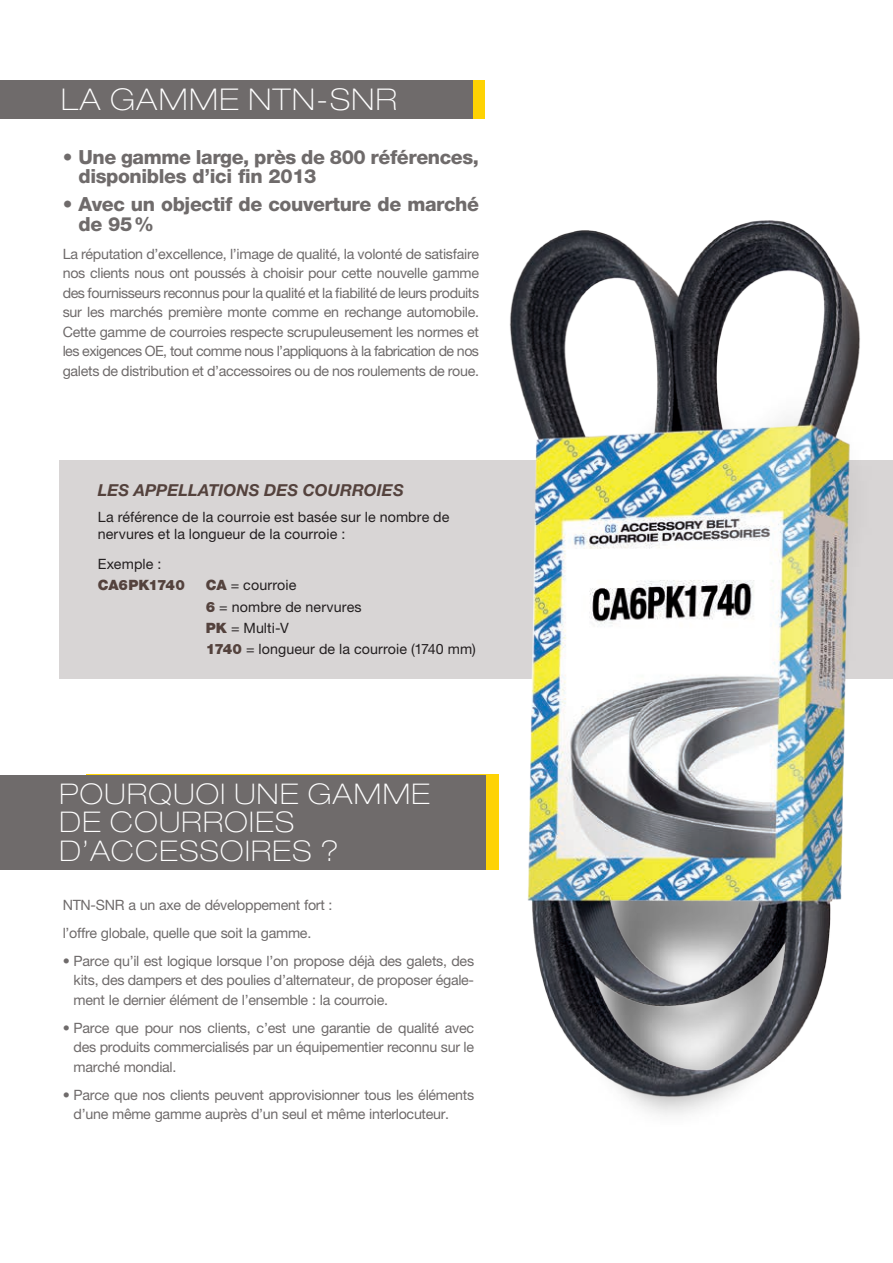
<style>
.page{position:relative;width:893px;height:1263px;background:#fff}
.page>*{position:absolute;margin:0;border:0;box-sizing:border-box;transform-origin:0 0}
.t1{font:100 expanded 30px "Helvetica Neue";letter-spacing:.05em;color:#fff}
.t2{font:100 expanded 28.5px/28.5px "Helvetica Neue";letter-spacing:.05em;color:#fff}
.t3{font:800 19.5px/19.5px "Helvetica Neue";letter-spacing:-.02em;color:#6f6b6b}
.t4{font:italic 700 16.5px "Helvetica Neue";letter-spacing:.005em;color:#54423d}
.t5{font:14.25px/19.5px "Helvetica Neue";letter-spacing:-.02em;color:#6f6b6b;text-align:justify}
.t6{font:14.25px/17.1px "Helvetica Neue";letter-spacing:.005em;color:#231f20}
.t7{font:900 14.25px "Helvetica Neue";letter-spacing:-.01em;color:#54423d}
.s1{font-weight:400;font-size:14.25px;color:#fff}
.s2{font-weight:900;color:#54423d}
</style>
<div class="page">
<div style="left:60px;top:461px;width:833px;height:218px;background:#d8d5d5"></div>
<img style="left:489px;top:220px;width:398px;height:895px">
<div style="left:87px;top:774px;width:412px;height:96px;background:#fed304"></div>
<div style="left:0;top:775px;width:486px;height:95px;background:#6f6b6b"></div>
<div style="left:79px;top:81px;width:406px;height:38px;background:#fed304"></div>
<div style="left:0;top:81px;width:472px;height:38px;background:#6f6b6b"></div>
<p class="t1" style="left:61px;top:81px;width:337px">LA GAMME NTN-SNR</p>
<p class="t3" style="left:78px;top:147px;width:402px;text-indent:-16px">• Une gamme large, près de 800 références, disponibles d’ici fin 2013</p>
<p class="t3" style="left:78px;top:195px;width:402px;text-indent:-16px">• Avec un objectif de couverture de marché de 95%<span class="s1">z</span></p>
<p class="t5" style="left:63px;top:244px;width:418px">La réputation d’excellence, l’image de qualité, la volonté de satisfaire nos clients nous ont poussés à choisir pour cette nouvelle gamme des fournisseurs reconnus pour la qualité et la fiabilité de leurs produits sur les marchés première monte comme en rechange automobile.<br>Cette gamme de courroies respecte scrupuleusement les normes et les exigences OE, tout comme nous l’appliquons à la fabrication de nos galets de distribution et d’accessoires ou de nos roulements de roue.</p>
<p class="t4" style="left:98px;top:480px;width:307px">LES APPELLATIONS DES COURROIES</p>
<p class="t6" style="left:98px;top:508px;width:353px">La référence de la courroie est basée sur le nombre de nervures et la longueur de la courroie :</p>
<p class="t6" style="left:98px;top:555px;width:65px">Exemple :</p>
<p class="t7" style="left:98px;top:577px;width:89px">CA6PK1740</p>
<p class="t6" style="left:206px;top:576px;width:92px"><span class="s2">CA</span> = courroie</p>
<p class="t6" style="left:206px;top:598px;width:157px"><span class="s2">6</span> = nombre de nervures</p>
<p class="t6" style="left:206px;top:619px;width:85px"><span class="s2">PK</span> = Multi-V</p>
<p class="t6" style="left:206px;top:640px;width:271px"><span class="s2">1740</span> = longueur de la courroie (1740 mm)</p>
<p class="t2" style="left:60px;top:779px;width:372px">POURQUOI UNE GAMME<br>DE COURROIES<br>D’ACCESSOIRES ?</p>
<p class="t5" style="left:63px;top:894px;width:271px">NTN-SNR a un axe de développement fort :</p>
<p class="t5" style="left:63px;top:922px;width:250px">l’offre globale, quelle que soit la gamme.</p>
<p class="t5" style="left:74px;top:950px;width:402px;text-indent:-11px">• Parce qu’il est logique lorsque l’on propose déjà des galets, des kits, des dampers et des poulies d’alternateur, de proposer égale&shy;ment le dernier élément de l’ensemble : la courroie.</p>
<p class="t5" style="left:74px;top:1017px;width:402px;text-indent:-11px">• Parce que pour nos clients, c’est une garantie de qualité avec des produits commercialisés par un équipementier reconnu sur le marché mondial.</p>
<p class="t5" style="left:74px;top:1084px;width:402px;text-indent:-11px">• Parce que nos clients peuvent approvisionner tous les éléments d’une même gamme auprès d’un seul et même interlocuteur.</p>
</div>
